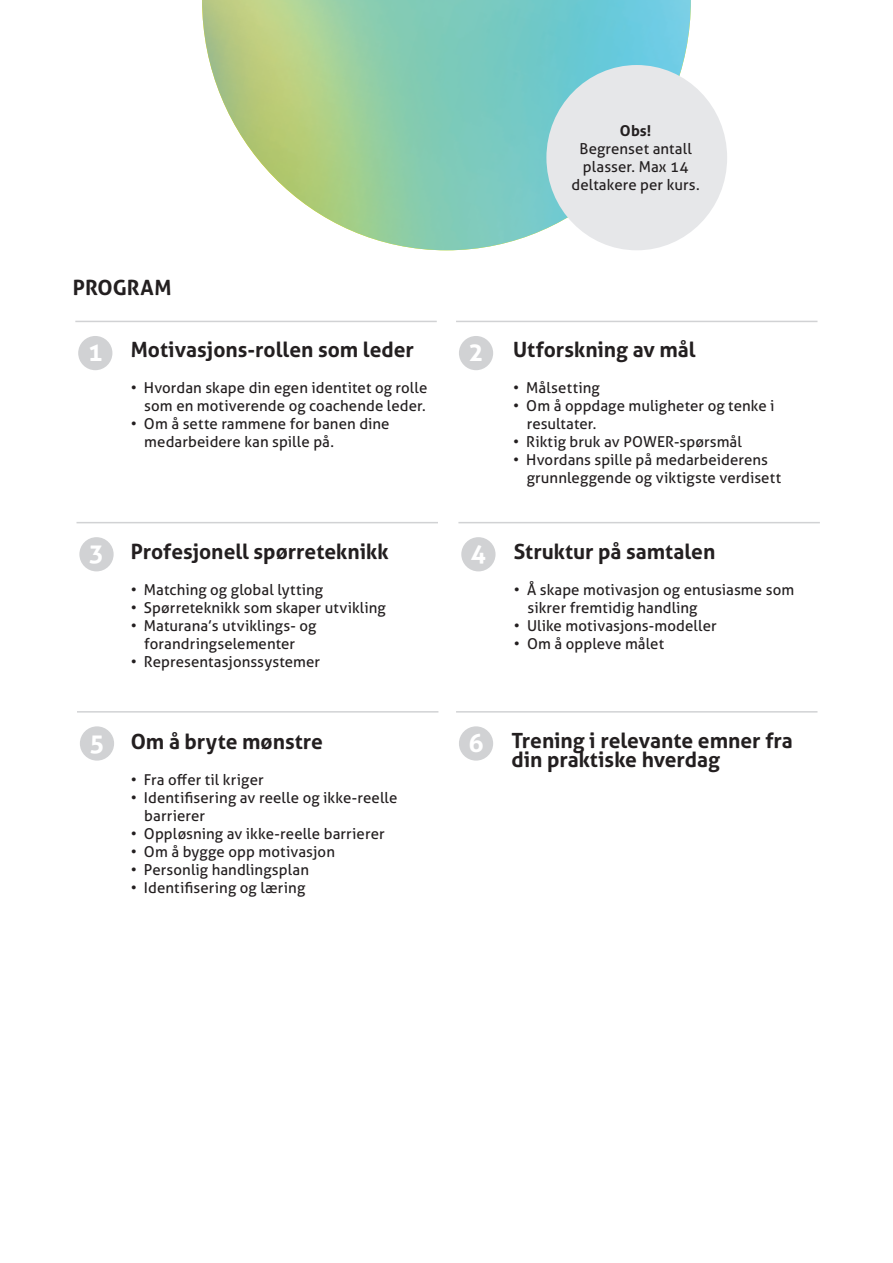
<style>
.page{position:relative;width:893px;height:1263px;background:#fff}
.page>*{position:absolute;margin:0;border:0;box-sizing:border-box;transform-origin:0 0}
.t1{font:700 25.2px "Aller";color:#fff}
.t2{font:700 21px/19.5px "Aller";color:#231f20}
.t3{font:15px/18px "Aller";letter-spacing:.005em;color:#231f20}
.t4{font:700 15px "Aller";color:#231f20}
</style>
<div class="page">
<hr style="left:456px;top:321px;width:361px;height:1px;background:#d1d2d4">
<hr style="left:75px;top:321px;width:362px;height:1px;background:#d1d2d4">
<hr style="left:456px;top:711px;width:361px;height:2px;background:#d1d2d4">
<hr style="left:458px;top:522px;width:362px;height:1px;background:#d1d2d4">
<hr style="left:77px;top:522px;width:361px;height:1px;background:#d1d2d4">
<hr style="left:77px;top:711px;width:361px;height:2px;background:#d1d2d4">
<div style="left:459px;top:336px;width:34px;height:34px;background:#d1d2d4;border-radius:50%"></div>
<div style="left:78px;top:336px;width:34px;height:34px;background:#d1d2d4;border-radius:50%"></div>
<div style="left:459px;top:726px;width:34px;height:35px;background:#d1d2d4;border-radius:50%"></div>
<div style="left:461px;top:537px;width:35px;height:34px;background:#d1d2d4;border-radius:50%"></div>
<div style="left:79px;top:537px;width:35px;height:34px;background:#d1d2d4;border-radius:50%"></div>
<div style="left:80px;top:726px;width:34px;height:35px;background:#d1d2d4;border-radius:50%"></div>
<img style="left:202px;top:0;width:489px;height:250px">
<div style="left:546px;top:65px;width:181px;height:185px;background:#e6e7e9;border-radius:50%"></div>
<p class="t4" style="left:620px;top:122px;width:33px">Obs!</p>
<p class="t3" style="left:572px;top:140px;width:130px;text-align:center">Begrenset antall plasser. Max 14 deltakere per kurs.</p>
<h2 class="t2" style="left:73px;top:278px;width:97px">PROGRAM</h2>
<h2 class="t2" style="left:131px;top:340px;width:285px">Motivasjons-rollen som leder</h2>
<p class="t3" style="left:131px;top:379px;width:298px;text-align:right">• Hvordan skape din egen identitet og rolle som en motiverende og coachende leder.</p>
<p class="t3" style="left:144px;top:415px;width:247px;text-indent:-14px">• Om å sette rammene for banen dine medarbeidere kan spille på.</p>
<h1 class="t1" style="left:88px;top:337px;width:17px">1</h1>
<h1 class="t1" style="left:468px;top:337px;width:17px">2</h1>
<h2 class="t2" style="left:513px;top:340px;width:184px">Utforskning av mål</h2>
<p class="t3" style="left:513px;top:379px;width:88px">• Målsetting</p>
<p class="t3" style="left:527px;top:397px;width:249px;text-indent:-14px">• Om å oppdage muligheter og tenke i resultater.</p>
<p class="t3" style="left:513px;top:433px;width:230px">• Riktig bruk av POWER-spørsmål</p>
<p class="t3" style="left:527px;top:451px;width:256px;text-indent:-14px">• Hvordans spille på medarbeiderens grunnleggende og viktigste verdisett</p>
<h2 class="t2" style="left:131px;top:542px;width:259px">Profesjonell spørreteknikk</h2>
<p class="t3" style="left:131px;top:581px;width:194px">• Matching og global lytting</p>
<p class="t3" style="left:131px;top:599px;width:257px">• Spørreteknikk som skaper utvikling</p>
<p class="t3" style="left:131px;top:617px;width:187px;text-align:center">• Maturana’s utviklings- og forandringselementer</p>
<p class="t3" style="left:131px;top:653px;width:191px">• Representasjonssystemer</p>
<h1 class="t1" style="left:89px;top:538px;width:17px">3</h1>
<h1 class="t1" style="left:471px;top:538px;width:17px">4</h1>
<h2 class="t2" style="left:514px;top:541px;width:203px">Struktur på samtalen</h2>
<p class="t3" style="left:527px;top:580px;width:268px;text-indent:-14px">• Å skape motivasjon og entusiasme som sikrer fremtidig handling</p>
<p class="t3" style="left:514px;top:616px;width:204px">• Ulike motivasjons-modeller</p>
<p class="t3" style="left:514px;top:634px;width:152px">• Om å oppleve målet</p>
<h1 class="t1" style="left:89px;top:727px;width:17px">5</h1>
<h2 class="t2" style="left:131px;top:731px;width:194px">Om å bryte mønstre</h2>
<p class="t3" style="left:131px;top:770px;width:134px">• Fra offer til kriger</p>
<p class="t3" style="left:144px;top:788px;width:255px;text-indent:-14px">• Identifisering av reelle og ikke-reelle barrierer</p>
<p class="t3" style="left:131px;top:824px;width:255px">• Oppløsning av ikke-reelle barrierer</p>
<p class="t3" style="left:131px;top:842px;width:206px">• Om å bygge opp motivasjon</p>
<p class="t3" style="left:131px;top:860px;width:180px">• Personlig handlingsplan</p>
<p class="t3" style="left:131px;top:878px;width:176px">• Identifisering og læring</p>
<h1 class="t1" style="left:468px;top:727px;width:17px">6</h1>
<h2 class="t2" style="left:511px;top:730px;width:283px">Trening i relevante emner fra din praktiske hverdag</h2>
</div>
